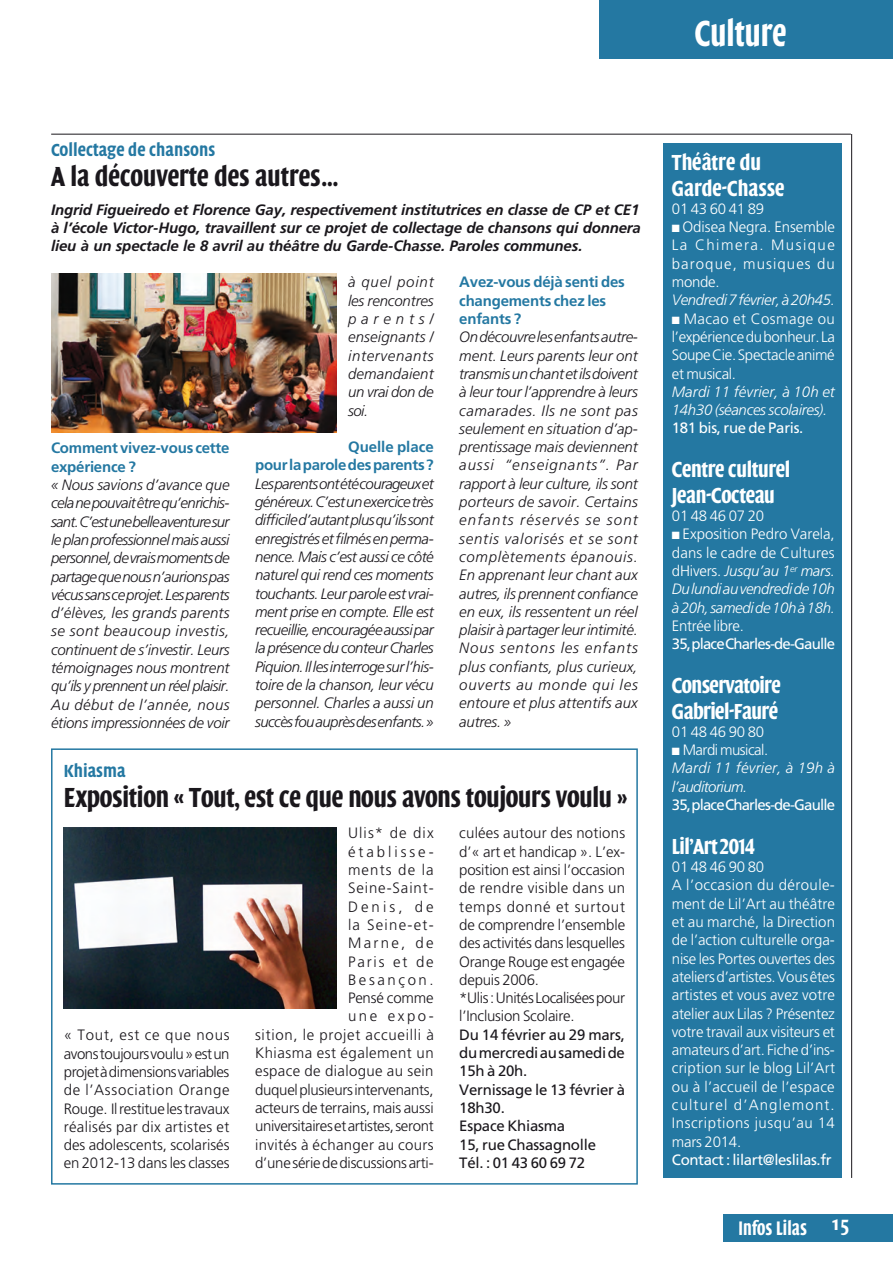
<style>
.page{position:relative;width:893px;height:1263px;background:#fff}
.page>*{position:absolute;margin:0;border:0;box-sizing:border-box;transform-origin:0 0}
.t1{font:600 37.5px "Quadraat Sans Dis";color:#fff;scale:.9 1}
.Fil_titre{font:600 28.5px "Quadraat Sans Dis";letter-spacing:-.01em;color:#1a171c}
.titre_col{font:600 22.5px/25.5px "Quadraat Sans Dis";letter-spacing:-.015em;color:#fff}
.Texte{font:600 22.5px/25.5px "Quadraat Sans Dis";letter-spacing:-.025em;color:#fff}
.t2{font:700 22.5px "Quadraat Sans Con";color:#fff}
.t3{font:600 20.25px "Quadraat Sans Dis";letter-spacing:.005em;color:#fff;scale:.9 1}
.Fil_surtitre{font:700 18px "Quadraat Head";color:#2478a2;scale:.95 1}
.Texte-2{font:italic 300 15px/18.3px "Frutiger";letter-spacing:.005em;color:#1a171c;text-align:justify}
.Texte-3{font:300 15px/18.3px "Frutiger";letter-spacing:-.005em;color:#fff;text-align:justify}
.Texte-4{font:300 15px/18.3px "Frutiger";letter-spacing:-.015em;color:#1a171c;text-align:justify}
.Texte-5{font:300 15px/18.3px "Frutiger";letter-spacing:.02em;color:#1a171c;text-align:right}
.chapo_texte{font:italic 700 15px/18.3px "Frutiger";letter-spacing:-.01em;color:#1a171c;text-align:justify}
.Texte-6{font:15px/18.3px "Frutiger";letter-spacing:-.015em;color:#1a171c;text-align:justify}
.Texte-7{font:700 15px/18.3px "Frutiger";letter-spacing:-.015em;color:#2478a2}
.Texte-8{font:italic 300 15px/18.3px "Frutiger";letter-spacing:-.02em;color:#fff}
.Texte-9{font:15px "Frutiger";letter-spacing:-.055em;color:#fff}
.Texte-10{font:italic 300 15px/18.3px "Frutiger";letter-spacing:.015em;color:#fff}
.Texte-11{font:15px "Frutiger";letter-spacing:-.025em;color:#fff}
.Texte-12{font:15px "Frutiger";letter-spacing:-.02em;color:#fff}
.Texte-13{font:300 15px "Frutiger";letter-spacing:-.035em;color:#fff}
.s1{font-style:italic}
</style>
<div class="page">
<div style="left:51px;top:748px;width:587px;height:436px;border:2px solid #2478a2"></div>
<div style="left:723px;top:1214px;width:170px;height:27px;background:#2478a2"></div>
<hr style="left:51px;top:134px;width:800px;height:1px;background:#1a171c">
<hr style="left:851px;top:134px;width:1px;height:1044px;background:#1a171c">
<div style="left:599px;top:0;width:294px;height:58px;background:#2478a2"></div>
<div style="left:663px;top:143px;width:179px;height:1035px;background:#2478a2"></div>
<img style="left:51px;top:274px;width:285px;height:159px">
<img style="left:64px;top:827px;width:272px;height:182px">
<p class="t1" style="left:702px;top:12px;width:103px">Culture</p>
<p class="t1" style="left:695px;top:13px;width:103px">Culture</p>
<p class="Fil_surtitre" style="left:51px;top:140px;width:174px">Collectage de chansons</p>
<p class="Fil_titre" style="left:51px;top:161px;width:289px">A la découverte des autres…</p>
<p class="chapo_texte" style="left:51px;top:200px;width:591px">Ingrid Figueiredo et Florence Gay, respectivement institutrices en classe de CP et CE1 à l’école Victor-Hugo, travaillent sur ce projet de collectage de chansons qui donnera lieu à un spectacle le 8 avril au théâtre du Garde-Chasse. Paroles communes.</p>
<p class="Texte-7" style="left:51px;top:439px;width:180px">Comment vivez-vous cette expérience ?</p>
<p class="Texte-2" style="left:51px;top:476px;width:180px">« Nous savions d’avance que celanepouvaitêtrequ’enrichis&shy;sant.C’estunebelleaventuresur leplanprofessionnelmaisaussi personnel,devraismomentsde partagequenousn’aurionspas vécussansceprojet.Lesparents d’élèves, les grands parents se sont beaucoup investis, continuent de s’investir. Leurs témoignages nous montrent qu’ils y prennent un réel plaisir.<br>Au début de l’année, nous étions impressionnées de voir</p>
<p class="Texte-2" style="left:348px;top:273px;width:87px">à quel point les rencontres parents/ enseignants / intervenants demandaient un vrai don de soi.</p>
<p class="Texte-7" style="left:255px;top:438px;width:180px;text-align:right">Quelle place<br>pour la parole des parents ?</p>
<p class="Texte-2" style="left:255px;top:475px;width:180px">Lesparentsontétécourageuxet généreux.C’estunexercicetrès difficiled’autantplusqu’ilssont enregistrésetfilmésenperma&shy;nence. Mais c’est aussi ce côté naturel qui rend ces moments touchants. Leur parole est vrai&shy;ment prise en compte. Elle est recueillie,encouragéeaussipar la présence du conteur Charles Piquion.Illesinterrogesurl’his&shy;toire de la chanson, leur vécu personnel. Charles a aussi un succèsfouauprèsdesenfants. »</p>
<p class="Texte-7" style="left:459px;top:273px;width:167px">Avez-vous déjà senti des changements chez les enfants ?</p>
<p class="Texte-2" style="left:459px;top:328px;width:180px">Ondécouvrelesenfantsautre&shy;ment. Leurs parents leur ont transmisunchantetilsdoivent à leur tour l’apprendre à leurs camarades. Ils ne sont pas seulement en situation d’ap&shy;prentissage mais deviennent aussi “enseignants”. Par rapport à leur culture, ils sont porteurs de savoir. Certains enfants réservés se sont sentis valorisés et se sont complètements épanouis.<br>En apprenant leur chant aux autres, ils prennent confiance en eux, ils ressentent un réel plaisir à partager leur intimité.<br>Nous sentons les enfants plus confiants, plus curieux, ouverts au monde qui les entoure et plus attentifs aux autres. »</p>
<p class="Fil_surtitre" style="left:64px;top:760px;width:67px">Khiasma</p>
<p class="Fil_titre" style="left:64px;top:782px;width:565px">Exposition « Tout, est ce que nous avons toujours voulu »</p>
<p class="Texte-4" style="left:64px;top:1026px;width:167px">« Tout, est ce que nous avons toujours voulu» est un projet à dimensions variables de l’Association Orange Rouge. Il restitue les travaux réalisés par dix artistes et des adolescents, scolarisés en 2012-13 dans les classes</p>
<p class="Texte-5" style="left:255px;top:824px;width:180px">Ulis* de dix<br>établisse-<br>ments de la<br>Seine-Saint-<br>Denis, de<br>la Seine-et-<br>Marne, de<br>Paris et de<br>Besançon.<br>Pensé comme<br>une expo-<br>sition, le projet accueilli à<br>Khiasma est également un espace de dialogue au sein duquel plusieurs intervenants, acteurs de terrains, mais aussi universitaires et artistes, seront invités à échanger au cours d’une série de discussions arti-</p>
<p class="Texte-4" style="left:459px;top:824px;width:167px">culées autour des notions d’« art et handicap ». L’ex&shy;position est ainsi l’occasion de rendre visible dans un temps donné et surtout de comprendre l’ensemble des activités dans lesquelles Orange Rouge est engagée depuis 2006.</p>
<p class="Texte-4" style="left:459px;top:989px;width:167px">*Ulis : Unités Localisées pour l’Inclusion Scolaire.</p>
<p class="Texte-6" style="left:459px;top:1025px;width:167px">Du 14 février au 29 mars, du mercredi au samedi de 15h à 20h.</p>
<p class="Texte-6" style="left:459px;top:1080px;width:167px">Vernissage le 13 février à<br>18h30.</p>
<p class="Texte-6" style="left:459px;top:1117px;width:108px">Espace Khiasma</p>
<p class="Texte-6" style="left:459px;top:1135px;width:138px">15, rue Chassagnolle</p>
<p class="Texte-6" style="left:459px;top:1153px;width:127px">Tél. : 01 43 60 69 72</p>
<p class="titre_col" style="left:672px;top:150px;width:114px">Théâtre du<br>Garde-Chasse</p>
<p class="Texte-3" style="left:672px;top:200px;width:94px">01 43 60 41 89</p>
<p class="Texte-3" style="left:672px;top:218px;width:165px">■ Odisea Negra. Ensemble La Chimera. Musique baroque, musiques du monde.</p>
<p class="Texte-8" style="left:672px;top:291px;width:165px">Vendredi7février,à20h45.</p>
<p class="Texte-3" style="left:672px;top:310px;width:165px">■ Macao et Cosmage ou l’expérience du bonheur. La Soupe Cie. Spectacle animé et musical.</p>
<p class="Texte-8" style="left:672px;top:383px;width:165px">Mardi 11 février, à 10h et<br>14h30 (séances scolaires).</p>
<p class="Texte-12" style="left:672px;top:419px;width:133px">181 bis, rue de Paris.</p>
<p class="titre_col" style="left:672px;top:457px;width:120px">Centre culturel</p>
<p class="titre_col" style="left:672px;top:483px;width:105px">Jean-Cocteau</p>
<p class="Texte-3" style="left:672px;top:507px;width:94px">01 48 46 07 20</p>
<p class="Texte-3" style="left:672px;top:525px;width:165px">■ Exposition Pedro Varela, dans le cadre de Cultures dHivers. <span class="s1">Jusqu’au 1</span><sup>er</sup> <span class="s1">mars.<br>Dulundiauvendredide10h à20h,samedide10hà18h.<br></span>Entrée libre.</p>
<p class="Texte-9" style="left:672px;top:635px;width:165px">35, place Charles-de-Gaulle</p>
<p class="Texte" style="left:672px;top:673px;width:110px">Conservatoire<br>Gabriel-Fauré</p>
<p class="Texte-3" style="left:672px;top:723px;width:94px">01 48 46 90 80</p>
<p class="Texte-13" style="left:672px;top:741px;width:98px">■ Mardi musical.</p>
<p class="Texte-10" style="left:672px;top:759px;width:165px">Mardi 11 février, à 19h à l’auditorium.</p>
<p class="Texte-9" style="left:672px;top:796px;width:165px">35, place Charles-de-Gaulle</p>
<p class="Texte" style="left:672px;top:834px;width:85px">Lil’Art 2014</p>
<p class="Texte-3" style="left:672px;top:858px;width:94px">01 48 46 90 80</p>
<p class="Texte-3" style="left:672px;top:876px;width:165px">A l’occasion du déroule&shy;ment de Lil’Art au théâtre et au marché, la Direction de l’action culturelle orga&shy;nise les Portes ouvertes des ateliers d’artistes. Vous êtes artistes et vous avez votre atelier aux Lilas ? Présentez votre travail aux visiteurs et amateurs d’art. Fiche d’ins&shy;cription sur le blog Lil’Art ou à l’accueil de l’espace culturel d’Anglemont.<br>Inscriptions jusqu’au 14 mars 2014.</p>
<p class="Texte-11" style="left:672px;top:1151px;width:161px">Contact : lilart@leslilas.fr</p>
<p class="t3" style="left:739px;top:1217px;width:77px">Infos Lilas</p>
<p class="t2" style="left:831px;top:1210px;width:19px">15</p>
</div>
